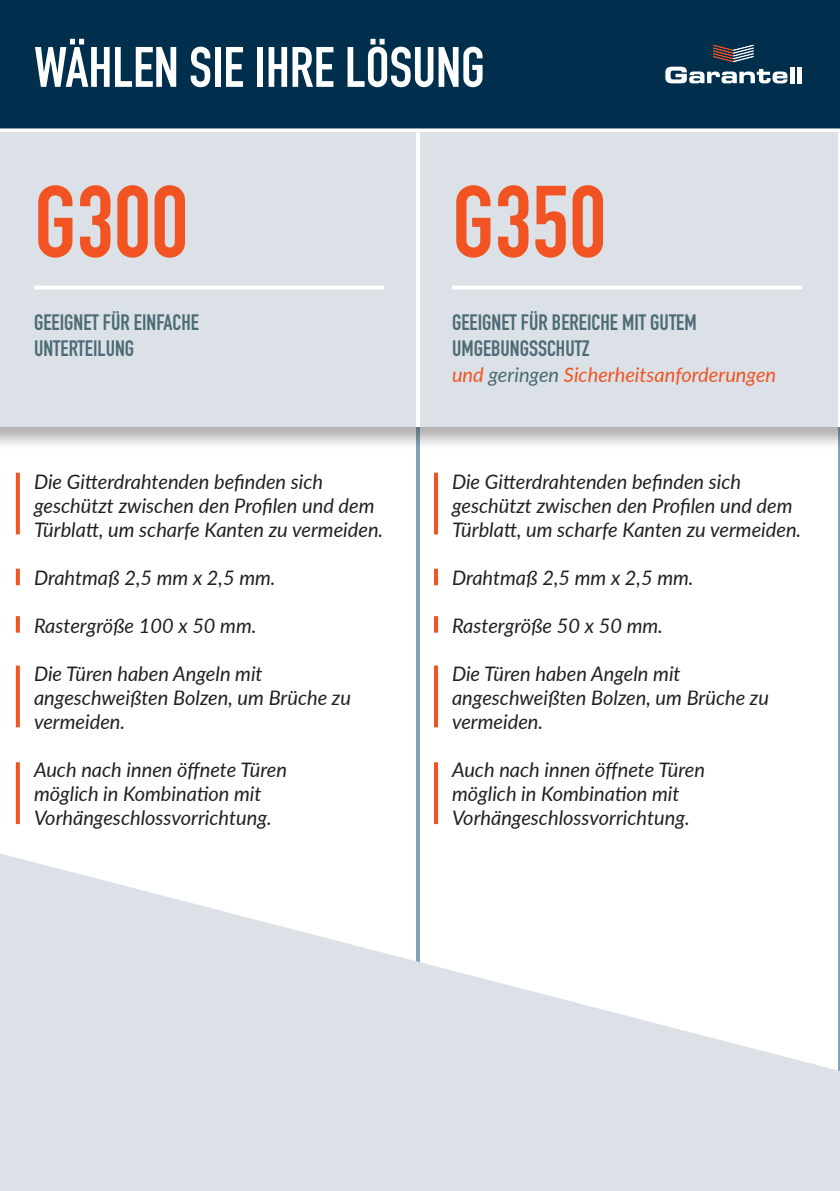
<style>
.page{position:relative;width:840px;height:1191px;background:#fff}
.page>*{position:absolute;margin:0;border:0;box-sizing:border-box;transform-origin:0 0}
.t1{font:700 100px "DIN Condensed";color:#f15422}
.t2{font:700 56px "DIN Condensed";color:#fff}
.t3{font:700 22px "DIN Condensed";color:#4c6b75}
.t4{font:italic 20px/24px "Lato";color:#231f20}
.t5{font:italic 20px "Lato";color:#f15422}
.s1{color:#4c6b75}
</style>
<div class="page">
<hr style="left:416px;top:341px;width:4px;height:829px;background:#83a3b6">
<hr style="left:837px;top:341px;width:2px;height:829px;background:#83a3b6">
<div style="left:0;top:0;width:839px;height:129px;background:#002f4e"></div>
<svg style="left:789px;top:67px;width:4px;height:16px"></svg>
<svg style="left:796px;top:67px;width:4px;height:16px"></svg>
<svg style="left:665px;top:45px;width:122px;height:38px"></svg>
<svg style="left:16px;top:568px;width:4px;height:17px"></svg>
<hr style="left:434px;top:568px;width:4px;height:17px;background:#f15422">
<svg style="left:16px;top:616px;width:4px;height:16px"></svg>
<hr style="left:434px;top:616px;width:4px;height:16px;background:#f15422">
<svg style="left:16px;top:472px;width:4px;height:62px"></svg>
<hr style="left:434px;top:472px;width:4px;height:62px;background:#f15422">
<svg style="left:16px;top:665px;width:4px;height:62px"></svg>
<hr style="left:434px;top:665px;width:4px;height:62px;background:#f15422">
<svg style="left:16px;top:762px;width:4px;height:62px"></svg>
<hr style="left:434px;top:762px;width:4px;height:62px;background:#f15422">
<svg style="left:0;top:853px;width:839px;height:338px;fill:#dbe1e6"></svg>
<div style="left:0;top:132px;width:839px;height:319px;background:#231f20;opacity:.35"></div>
<div style="left:0;top:132px;width:839px;height:295px;background:#dbe1e6"></div>
<svg style="left:34px;top:285px;width:350px;height:4px"></svg>
<svg style="left:452px;top:285px;width:349px;height:4px"></svg>
<hr style="left:416px;top:132px;width:4px;height:295px;background:#fff">
<hr style="left:837px;top:132px;width:2px;height:295px;background:#fff">
<p class="t2" style="left:34px;top:30px;width:452px">WÄHLEN SIE IHRE LÖSUNG</p>
<p class="t1" style="left:34px;top:155px;width:156px">G300</p>
<p class="t1" style="left:452px;top:155px;width:156px">G350</p>
<p class="t3" style="left:34px;top:307px;width:166px">GEEIGNET FÜR EINFACHE</p>
<p class="t3" style="left:34px;top:334px;width:102px">UNTERTEILUNG</p>
<p class="t4" style="left:34px;top:468px;width:350px">Die Gitterdrahtenden befinden sich geschützt zwischen den Profilen und dem<br>Türblatt, um scharfe Kanten zu vermeiden.</p>
<p class="t4" style="left:34px;top:564px;width:243px">Drahtmaß 2,5 mm x 2,5 mm.</p>
<p class="t4" style="left:34px;top:612px;width:224px">Rastergröße 100 x 50 mm.</p>
<p class="t4" style="left:34px;top:660px;width:318px">Die Türen haben Angeln mit angeschweißten Bolzen, um Brüche zu vermeiden.</p>
<p class="t4" style="left:34px;top:756px;width:254px">Auch nach innen öffnete Türen möglich in Kombination mit<br>Vorhängeschlossvorrichtung.</p>
<p class="t3" style="left:452px;top:307px;width:246px">GEEIGNET FÜR BEREICHE MIT GUTEM</p>
<p class="t3" style="left:452px;top:334px;width:139px">UMGEBUNGSSCHUTZ</p>
<p class="t5" style="left:452px;top:361px;width:325px">und <span class="s1">geringen</span> Sicherheitsanforderungen</p>
<p class="t4" style="left:452px;top:468px;width:350px">Die Gitterdrahtenden befinden sich geschützt zwischen den Profilen und dem<br>Türblatt, um scharfe Kanten zu vermeiden.</p>
<p class="t4" style="left:452px;top:564px;width:243px">Drahtmaß 2,5 mm x 2,5 mm.</p>
<p class="t4" style="left:452px;top:612px;width:212px">Rastergröße 50 x 50 mm.</p>
<p class="t4" style="left:452px;top:660px;width:318px">Die Türen haben Angeln mit angeschweißten Bolzen, um Brüche zu vermeiden.</p>
<p class="t4" style="left:452px;top:756px;width:254px">Auch nach innen öffnete Türen möglich in Kombination mit<br>Vorhängeschlossvorrichtung.</p>
</div>
